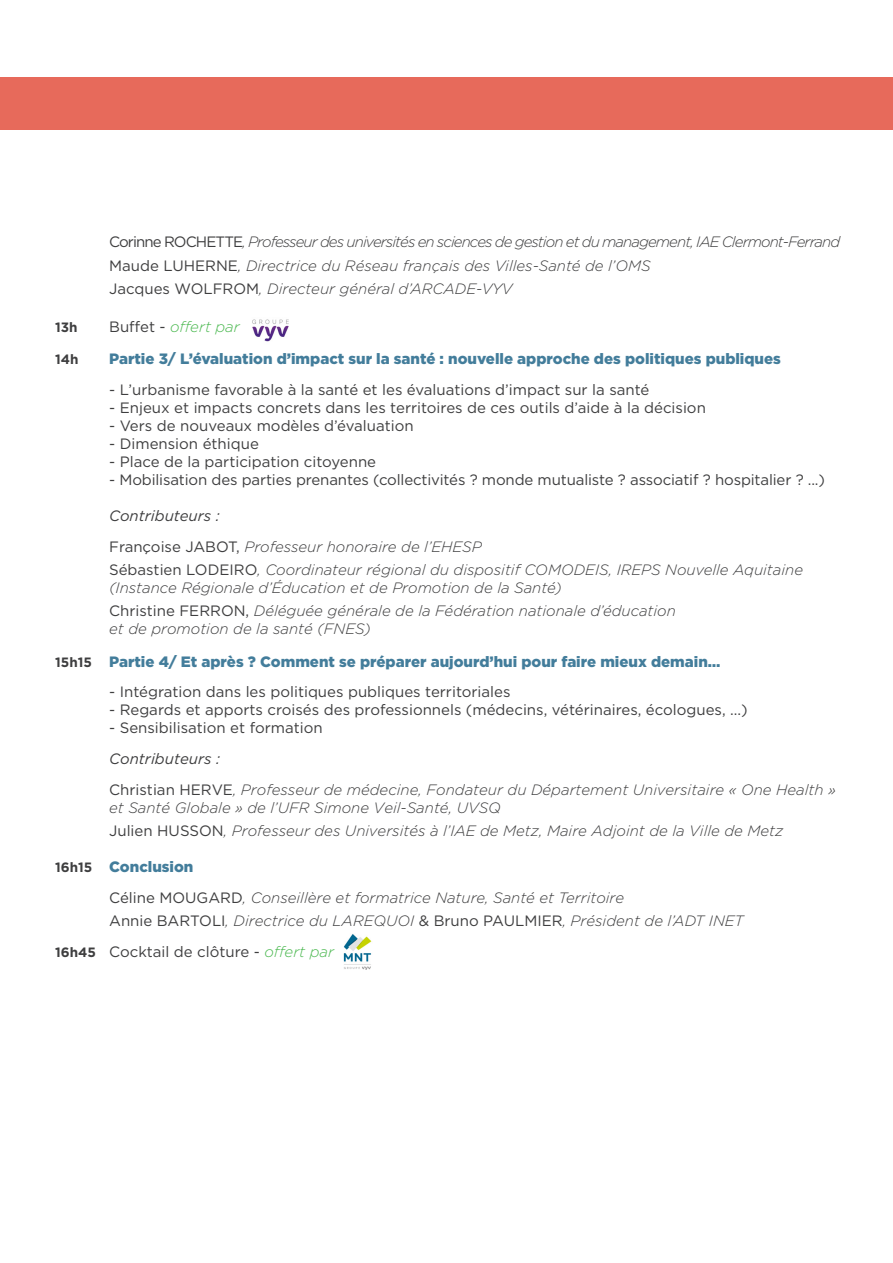
<style>
.page{position:relative;width:893px;height:1263px;background:#fff}
.page>*{position:absolute;margin:0;border:0;box-sizing:border-box;transform-origin:0 0}
.t1{font:italic 300 15px/30.6px "Gotham";color:#3e3e3f}
.t2{font:15px/30.6px "Gotham";color:#3e3e3f}
.t3{font:italic 300 15px/23.4px "Gotham";letter-spacing:-.06em;color:#3e3e3f}
.t4{font:900 15px "Gotham";color:#437d9b}
.t5{font:italic 300 15px "Gotham";color:#4ab84f}
.t6{font:700 13.5px "Gotham";color:#3e3e3f}
.s1{font-weight:400;font-style:normal}
.s2{font-weight:400;font-style:normal;color:#3e3e3f}
.s3{font-weight:400}
.s4{font-weight:700;font-size:13.5px;color:#3e3e3f}
.s5{font-weight:700;font-style:normal;font-size:13.5px}
.s6{font-weight:900;font-style:normal;color:#437d9b}
.s7{font-weight:300;font-style:italic}
.s8{font-weight:700;font-size:13.5px}
.s9{font-weight:300;font-style:italic;color:#4ab84f}
</style>
<div class="page">
<div style="left:0;top:77px;width:893px;height:53px;background:#e76a5b"></div>
<img style="left:252px;top:319px;width:37px;height:23px">
<img style="left:343px;top:934px;width:29px;height:36px">
<p class="t3" style="left:109px;top:230px;width:732px"><span class="s1">Corinne ROCHETTE</span>, Professeur des universités en sciences de gestion et du management, IAE Clermont-Ferrand<br><span class="s1">Maude LUHERNE</span>, Directrice du Réseau français des Villes-Santé de l’OMS<br><span class="s1">Jacques WOLFROM</span>, Directeur général d’ARCADE-VYV</p>
<p class="t6" style="left:55px;top:318px;width:24px">13h</p>
<p class="t5" style="left:109px;top:317px;width:132px"><span class="s2">Buffet -</span> offert par</p>
<p class="t6" style="left:55px;top:351px;width:25px">14h</p>
<p class="t4" style="left:109px;top:349px;width:673px">Partie 3/ L’évaluation d’impact sur la santé : nouvelle approche des politiques publiques</p>
<p class="t2" style="left:109px;top:374px;width:542px">- L’urbanisme favorable à la santé et les évaluations d’impact sur la santé</p>
<p class="t2" style="left:109px;top:392px;width:598px">- Enjeux et impacts concrets dans les territoires de ces outils d’aide à la décision</p>
<p class="t2" style="left:109px;top:410px;width:306px">- Vers de nouveaux modèles d’évaluation</p>
<p class="t2" style="left:109px;top:428px;width:151px">- Dimension éthique</p>
<p class="t2" style="left:109px;top:446px;width:268px">- Place de la participation citoyenne</p>
<p class="t2" style="left:109px;top:464px;width:717px">- Mobilisation des parties prenantes (collectivités ? monde mutualiste ? associatif ? hospitalier ? ...)</p>
<p class="t1" style="left:109px;top:500px;width:374px"><span class="s3">Contributeurs :<br></span><span class="s1">Françoise JABOT,</span> Professeur honoraire de l’EHESP</p>
<p class="t1" style="left:109px;top:560px;width:695px;line-height:18px"><span class="s1">Sébastien LODEIRO</span>, Coordinateur régional du dispositif COMODEIS, IREPS Nouvelle Aquitaine (Instance Régionale d’Éducation et de Promotion de la Santé)</p>
<p class="t1" style="left:109px;top:602px;width:568px;line-height:18px"><span class="s1">Christine FERRON,</span> Déléguée générale de la Fédération nationale d’éducation et de promotion de la santé (FNES)</p>
<p class="t4" style="left:55px;top:651px;width:667px"><span class="s4">15h15</span> Partie 4/ Et après ? Comment se préparer aujourd’hui pour faire mieux demain…</p>
<p class="t2" style="left:109px;top:676px;width:403px">- Intégration dans les politiques publiques territoriales</p>
<p class="t2" style="left:109px;top:694px;width:640px">- Regards et apports croisés des professionnels (médecins, vétérinaires, écologues, ...)</p>
<p class="t2" style="left:109px;top:712px;width:215px">- Sensibilisation et formation</p>
<p class="t1" style="left:109px;top:743px;width:728px"><span class="s3">Contributeurs :<br></span><span class="s1">Christian HERVE</span>, Professeur de médecine, Fondateur du Département Universitaire « One Health »</p>
<p class="t1" style="left:109px;top:795px;width:676px;line-height:23.4px">et Santé Globale » de l’UFR Simone Veil-Santé, UVSQ<br><span class="s1">Julien HUSSON</span>, Professeur des Universités à l’IAE de Metz, Maire Adjoint de la Ville de Metz</p>
<p class="t1" style="left:109px;top:851px;width:517px;text-indent:-54px"><span class="s5">16h15</span> <span class="s6">Conclusion<br></span><span class="s1">Céline MOUGARD</span>, Conseillère et formatrice Nature, Santé et Territoire</p>
<p class="t2" style="left:55px;top:905px;width:690px;text-indent:54px">Annie BARTOLI<span class="s7">, Directrice du LAREQUOI</span> &amp; Bruno PAULMIER<span class="s7">, Président de l’ADT INET<br></span><span class="s8">16h45</span> Cocktail de clôture - <span class="s9">offert par</span></p>
</div>
